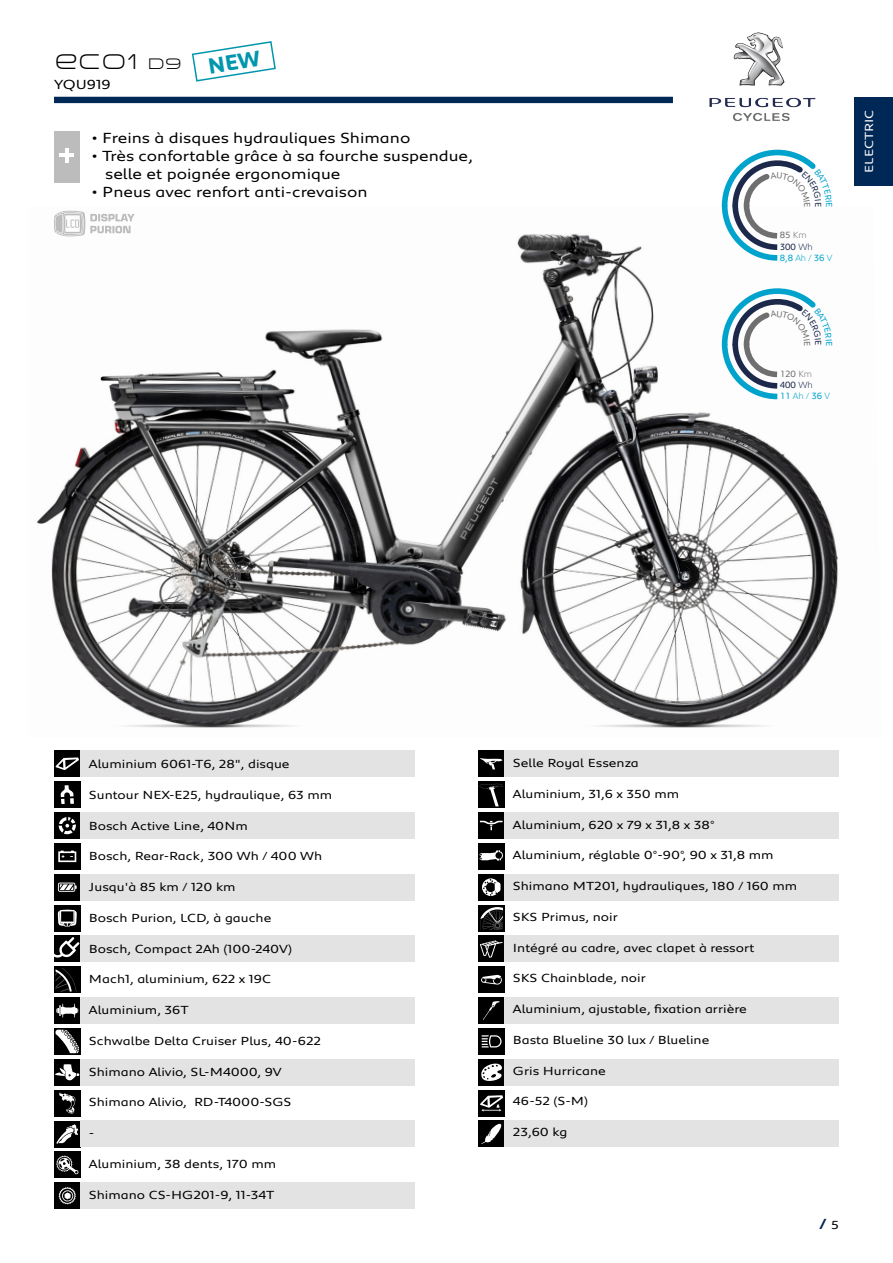
<style>
.page{position:relative;width:893px;height:1263px;background:#fff}
.page>*{position:absolute;margin:0;border:0;box-sizing:border-box;transform-origin:0 0}
.t1{font:21px "House Movements TT Runway";color:#000}
.t2{font:15px "Peugeot Expanded";color:#000}
.t3{font:700 15px "Peugeot Expanded";color:#002856}
.t4{font:13.5px "Peugeot Expanded";color:#000}
.Peugeot_Specs_1{font:12px "Peugeot Expanded";color:#000}
.t5{font:12px "Peugeot Expanded";color:#fff}
.t6{font:9.3px "Peugeot";color:#00a3cc}
.t7{font:9.3px "Peugeot";color:#1c294a}
.t8{font:9.3px "Peugeot";color:#706f6f}
.t9{font:9px "Peugeot";color:#00a3cc}
.t10{font:9px "Peugeot";color:#706f6f}
.t11{font:9px "Peugeot";color:#1c294a}
.s1{font-size:15px}
.s2{font-weight:300}
.s3{font-weight:400;font-size:12px;color:#000}
</style>
<div class="page">
<img style="left:37px;top:233px;width:801px;height:485px">
<img style="left:125px;top:718px;width:169px;height:10px">
<img style="left:597px;top:718px;width:169px;height:10px">
<svg style="left:54px;top:210px;width:81px;height:27px"></svg>
<div style="left:54px;top:936px;width:27px;height:26px;background:#000"></div>
<svg style="left:54px;top:937px;width:25px;height:21px"></svg>
<div style="left:54px;top:750px;width:27px;height:27px;background:#000"></div>
<svg style="left:56px;top:757px;width:23px;height:13px"></svg>
<div style="left:54px;top:781px;width:27px;height:27px;background:#000"></div>
<svg style="left:61px;top:785px;width:13px;height:19px"></svg>
<div style="left:54px;top:1182px;width:27px;height:27px;background:#000"></div>
<svg style="left:59px;top:1187px;width:17px;height:17px"></svg>
<div style="left:478px;top:750px;width:27px;height:27px;background:#000"></div>
<svg style="left:480px;top:758px;width:22px;height:11px"></svg>
<div style="left:478px;top:781px;width:27px;height:27px;background:#000"></div>
<svg style="left:480px;top:784px;width:23px;height:22px"></svg>
<div style="left:478px;top:812px;width:27px;height:27px;background:#000"></div>
<svg style="left:480px;top:821px;width:23px;height:9px"></svg>
<div style="left:478px;top:843px;width:27px;height:27px;background:#000"></div>
<svg style="left:479px;top:850px;width:24px;height:11px"></svg>
<div style="left:478px;top:1028px;width:27px;height:27px;background:#000"></div>
<svg style="left:482px;top:1035px;width:20px;height:12px"></svg>
<div style="left:478px;top:1059px;width:27px;height:26px;background:#000"></div>
<svg style="left:481px;top:1063px;width:21px;height:18px"></svg>
<div style="left:478px;top:874px;width:27px;height:26px;background:#000"></div>
<svg style="left:482px;top:878px;width:18px;height:18px"></svg>
<div style="left:478px;top:905px;width:27px;height:26px;background:#000"></div>
<svg style="left:480px;top:907px;width:23px;height:23px"></svg>
<div style="left:478px;top:936px;width:27px;height:26px;background:#000"></div>
<svg style="left:480px;top:940px;width:22px;height:18px"></svg>
<div style="left:478px;top:997px;width:27px;height:27px;background:#000"></div>
<svg style="left:483px;top:1001px;width:17px;height:19px"></svg>
<div style="left:478px;top:966px;width:27px;height:27px;background:#000"></div>
<svg style="left:481px;top:975px;width:21px;height:9px"></svg>
<div style="left:54px;top:812px;width:27px;height:27px;background:#000"></div>
<svg style="left:59px;top:817px;width:17px;height:17px"></svg>
<div style="left:54px;top:843px;width:27px;height:27px;background:#000"></div>
<svg style="left:58px;top:850px;width:18px;height:12px"></svg>
<div style="left:54px;top:874px;width:27px;height:26px;background:#000"></div>
<svg style="left:58px;top:882px;width:19px;height:10px"></svg>
<div style="left:54px;top:905px;width:27px;height:26px;background:#000"></div>
<svg style="left:58px;top:909px;width:19px;height:17px"></svg>
<div style="left:54px;top:966px;width:27px;height:27px;background:#000"></div>
<svg style="left:56px;top:968px;width:20px;height:23px"></svg>
<div style="left:54px;top:997px;width:27px;height:27px;background:#000"></div>
<svg style="left:56px;top:1004px;width:22px;height:13px"></svg>
<svg style="left:54px;top:1028px;width:27px;height:27px"></svg>
<svg style="left:56px;top:1030px;width:23px;height:23px"></svg>
<div style="left:54px;top:1090px;width:27px;height:26px;background:#000"></div>
<svg style="left:59px;top:1092px;width:16px;height:22px"></svg>
<div style="left:54px;top:1059px;width:27px;height:26px;background:#000"></div>
<svg style="left:55px;top:1064px;width:24px;height:17px"></svg>
<div style="left:54px;top:1121px;width:27px;height:26px;background:#000"></div>
<svg style="left:56px;top:1124px;width:22px;height:19px"></svg>
<div style="left:478px;top:1090px;width:27px;height:27px;background:#000"></div>
<svg style="left:480px;top:1095px;width:23px;height:16px"></svg>
<div style="left:478px;top:1121px;width:27px;height:26px;background:#000"></div>
<svg style="left:481px;top:1124px;width:20px;height:20px"></svg>
<div style="left:54px;top:1151px;width:27px;height:27px;background:#000"></div>
<svg style="left:56px;top:1155px;width:23px;height:19px"></svg>
<div style="left:81px;top:750px;width:334px;height:27px;background:#e3e3e3"></div>
<div style="left:81px;top:812px;width:334px;height:27px;background:#e3e3e3"></div>
<div style="left:81px;top:935px;width:334px;height:27px;background:#e3e3e3"></div>
<div style="left:81px;top:997px;width:334px;height:27px;background:#e3e3e3"></div>
<div style="left:81px;top:1059px;width:334px;height:26px;background:#e3e3e3"></div>
<div style="left:81px;top:1121px;width:334px;height:26px;background:#e3e3e3"></div>
<div style="left:81px;top:1182px;width:334px;height:27px;background:#e3e3e3"></div>
<div style="left:505px;top:750px;width:334px;height:27px;background:#e3e3e3"></div>
<div style="left:505px;top:812px;width:334px;height:27px;background:#e3e3e3"></div>
<div style="left:505px;top:874px;width:334px;height:26px;background:#e3e3e3"></div>
<div style="left:505px;top:935px;width:334px;height:27px;background:#e3e3e3"></div>
<div style="left:505px;top:997px;width:334px;height:27px;background:#e3e3e3"></div>
<div style="left:505px;top:1059px;width:334px;height:26px;background:#e3e3e3"></div>
<div style="left:505px;top:1121px;width:334px;height:26px;background:#e3e3e3"></div>
<div style="left:81px;top:874px;width:334px;height:26px;background:#e3e3e3"></div>
<div style="left:54px;top:131px;width:25px;height:52px;background:#bcbcbc"></div>
<hr style="left:65px;top:148px;width:3px;height:14px;background:#fff">
<hr style="left:59px;top:153px;width:15px;height:4px;background:#fff">
<div style="left:54px;top:97px;width:619px;height:6px;background:#002957"></div>
<img style="left:633px;top:32px;width:222px;height:120px">
<div style="left:855px;top:97px;width:38px;height:89px;background:#002856"></div>
<svg style="left:719px;top:147px;width:113px;height:116px"></svg>
<svg style="left:719px;top:285px;width:113px;height:117px"></svg>
<svg style="left:192px;top:41px;width:84px;height:41px"></svg>
<p class="t1" style="left:54px;top:48px;width:130px">eC01 <span class="s1">D9</span></p>
<p class="t4" style="left:54px;top:75px;width:58px">YQU919</p>
<p class="t2" style="left:92px;top:128px;width:320px">• Freins à disques hydrauliques Shimano</p>
<p class="t2" style="left:92px;top:146px;width:383px">• Très confortable grâce à sa fourche suspendue,</p>
<p class="t2" style="left:105px;top:164px;width:237px">selle et poignée ergonomique</p>
<p class="t2" style="left:92px;top:182px;width:277px">• Pneus avec renfort anti-crevaison</p>
<p class="t11" style="left:825px;top:202px;width:7px;rotate:90deg">E</p>
<p class="t10" style="left:813px;top:202px;width:7px;rotate:90deg">E</p>
<p class="t8" style="left:780px;top:229px;width:28px">85 <span class="s2">Km</span></p>
<p class="t7" style="left:780px;top:240px;width:34px">300 <span class="s2">Wh</span></p>
<p class="t6" style="left:780px;top:251px;width:54px">8,8 <span class="s2">Ah /</span> 36 <span class="s2">V</span></p>
<p class="t9" style="left:835px;top:202px;width:7px;rotate:90deg">E</p>
<p class="t11" style="left:825px;top:340px;width:7px;rotate:90deg">E</p>
<p class="t10" style="left:813px;top:341px;width:7px;rotate:90deg">E</p>
<p class="t8" style="left:780px;top:367px;width:34px">120 <span class="s2">Km</span></p>
<p class="t7" style="left:780px;top:378px;width:34px">400 <span class="s2">Wh</span></p>
<p class="t6" style="left:780px;top:390px;width:52px">11 <span class="s2">Ah /</span> 36 <span class="s2">V</span></p>
<p class="t9" style="left:835px;top:341px;width:7px;rotate:90deg">E</p>
<p class="t5" style="left:861px;top:173px;width:65px;rotate:-90deg">ELECTRIC</p>
<p class="Peugeot_Specs_1" style="left:89px;top:756px;width:202px">Aluminium 6061-T6, 28", disque</p>
<p class="Peugeot_Specs_1" style="left:89px;top:786px;width:245px">Suntour NEX-E25, hydraulique, 63 mm</p>
<p class="Peugeot_Specs_1" style="left:89px;top:817px;width:160px">Bosch Active Line, 40Nm</p>
<p class="Peugeot_Specs_1" style="left:89px;top:848px;width:235px">Bosch, Rear-Rack, 300 Wh / 400 Wh</p>
<p class="Peugeot_Specs_1" style="left:89px;top:879px;width:148px">Jusqu'à 85 km / 120 km</p>
<p class="Peugeot_Specs_1" style="left:89px;top:909px;width:184px">Bosch Purion, LCD, à gauche</p>
<p class="Peugeot_Specs_1" style="left:89px;top:940px;width:204px">Bosch, Compact 2Ah (100-240V)</p>
<p class="Peugeot_Specs_1" style="left:89px;top:971px;width:184px">Mach1, aluminium, 622 x 19C</p>
<p class="Peugeot_Specs_1" style="left:89px;top:1002px;width:101px">Aluminium, 36T</p>
<p class="Peugeot_Specs_1" style="left:89px;top:1032px;width:234px">Schwalbe Delta Cruiser Plus, 40-622</p>
<p class="Peugeot_Specs_1" style="left:89px;top:1063px;width:194px">Shimano Alivio, SL-M4000, 9V</p>
<p class="Peugeot_Specs_1" style="left:89px;top:1094px;width:204px">Shimano Alivio, RD-T4000-SGS</p>
<p class="Peugeot_Specs_1" style="left:89px;top:1125px;width:7px">-</p>
<p class="Peugeot_Specs_1" style="left:89px;top:1155px;width:189px">Aluminium, 38 dents, 170 mm</p>
<p class="Peugeot_Specs_1" style="left:89px;top:1186px;width:187px">Shimano CS-HG201-9, 11-34T</p>
<p class="Peugeot_Specs_1" style="left:513px;top:755px;width:127px">Selle Royal Essenza</p>
<p class="Peugeot_Specs_1" style="left:513px;top:785px;width:168px">Aluminium, 31,6 x 350 mm</p>
<p class="Peugeot_Specs_1" style="left:513px;top:816px;width:203px">Aluminium, 620 x 79 x 31,8 x 38°</p>
<p class="Peugeot_Specs_1" style="left:513px;top:847px;width:262px">Aluminium, réglable 0°-90°, 90 x 31,8 mm</p>
<p class="Peugeot_Specs_1" style="left:513px;top:878px;width:286px">Shimano MT201, hydrauliques, 180 / 160 mm</p>
<p class="Peugeot_Specs_1" style="left:513px;top:908px;width:106px">SKS Primus, noir</p>
<p class="Peugeot_Specs_1" style="left:513px;top:939px;width:243px">Intégré au cadre, avec clapet à ressort</p>
<p class="Peugeot_Specs_1" style="left:513px;top:970px;width:134px">SKS Chainblade, noir</p>
<p class="Peugeot_Specs_1" style="left:513px;top:1001px;width:235px">Aluminium, ajustable, fixation arrière</p>
<p class="Peugeot_Specs_1" style="left:513px;top:1031px;width:198px">Basta Blueline 30 lux / Blueline</p>
<p class="Peugeot_Specs_1" style="left:513px;top:1062px;width:94px">Gris Hurricane</p>
<p class="Peugeot_Specs_1" style="left:513px;top:1093px;width:77px">46-52 (S-M)</p>
<p class="Peugeot_Specs_1" style="left:513px;top:1124px;width:56px">23,60 kg</p>
<p class="t3" style="left:819px;top:1214px;width:21px">/ <span class="s3">5</span></p>
</div>
